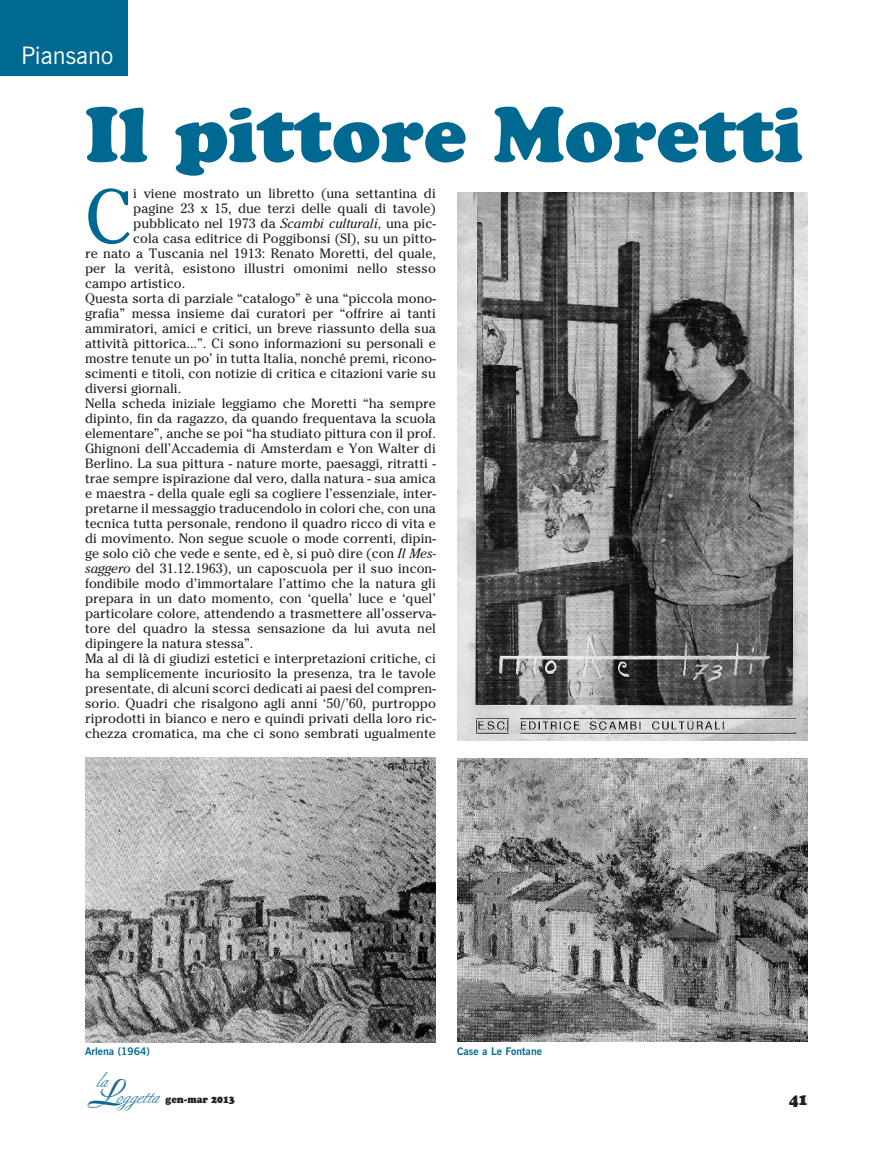
<style>
.page{position:relative;width:893px;height:1149px;background:#fff}
.page>*{position:absolute;margin:0;border:0;box-sizing:border-box;transform-origin:0 0}
.t1{font:900 76.95px "Cooper";color:#006991}
.t2{font:75.45px "Cheltenham";color:#006991}
.t3{font:24px "News Gothic BT";color:#fff}
.t4{font:19.2px "Berthold Script";color:#006991}
.t5{font:900 15px "Cooper BT";color:#231f20}
.t6{font:13.5px "Cheltenham";color:#231f20}
.t7{font:700 10.5px "News Gothic BT";color:#006991}
.t8{font:900 9.9px "Cooper BT";color:#231f20;scale:.95 1}
.s1{font-style:italic}
.s2{font-family:"Boulevard";font-size:35.85px;color:#a8a9ad}
</style>
<div class="page">
<div style="left:0;top:0;width:128px;height:75px;background:#006991"></div>
<img style="left:85px;top:757px;width:351px;height:285px">
<img style="left:457px;top:758px;width:351px;height:283px">
<img style="left:457px;top:192px;width:351px;height:548px">
<h3 class="t3" style="left:21px;top:47px;width:93px">Piansano</h3>
<h1 class="t1" style="left:85px;top:90px;width:719px">Il pittore Moretti</h1>
<h2 class="t2" style="left:85px;top:170px;width:50px">C</h2>
<p class="t6" style="left:133px;top:185px;width:304px">i viene mostrato un libretto (una settantina di</p>
<p class="t6" style="left:133px;top:200px;width:304px">pagine 23 x 15, due terzi delle quali di tavole)</p>
<p class="t6" style="left:133px;top:215px;width:304px">pubblicato nel 1973 da <span class="s1">Scambi culturali</span>, una pic-</p>
<p class="t6" style="left:133px;top:230px;width:304px">cola casa editrice di Poggibonsi (SI), su un pitto-</p>
<p class="t6" style="left:85px;top:245px;width:352px">re nato a Tuscania nel 1913: Renato Moretti, del quale,</p>
<p class="t6" style="left:85px;top:260px;width:352px">per la verità, esistono illustri omonimi nello stesso</p>
<p class="t6" style="left:85px;top:275px;width:102px">campo artistico.</p>
<p class="t6" style="left:85px;top:290px;width:352px">Questa sorta di parziale “catalogo” è una “piccola mono-</p>
<p class="t6" style="left:85px;top:305px;width:352px">grafia” messa insieme dai curatori per “offrire ai tanti</p>
<p class="t6" style="left:85px;top:320px;width:352px">ammiratori, amici e critici, un breve riassunto della sua</p>
<p class="t6" style="left:85px;top:335px;width:352px">attività pittorica...”. Ci sono informazioni su personali e</p>
<p class="t6" style="left:85px;top:350px;width:352px">mostre tenute un po’ in tutta Italia, nonché premi, ricono-</p>
<p class="t6" style="left:85px;top:365px;width:352px">scimenti e titoli, con notizie di critica e citazioni varie su</p>
<p class="t6" style="left:85px;top:380px;width:98px">diversi giornali.</p>
<p class="t6" style="left:85px;top:395px;width:352px">Nella scheda iniziale leggiamo che Moretti “ha sempre</p>
<p class="t6" style="left:85px;top:410px;width:352px">dipinto, fin da ragazzo, da quando frequentava la scuola</p>
<p class="t6" style="left:85px;top:425px;width:352px">elementare”, anche se poi “ha studiato pittura con il prof.</p>
<p class="t6" style="left:85px;top:440px;width:352px">Ghignoni dell’Accademia di Amsterdam e Yon Walter di</p>
<p class="t6" style="left:85px;top:455px;width:352px">Berlino. La sua pittura - nature morte, paesaggi, ritratti -</p>
<p class="t6" style="left:85px;top:470px;width:352px">trae sempre ispirazione dal vero, dalla natura - sua amica</p>
<p class="t6" style="left:85px;top:485px;width:352px">e maestra - della quale egli sa cogliere l’essenziale, inter-</p>
<p class="t6" style="left:85px;top:500px;width:352px">pretarne il messaggio traducendolo in colori che, con una</p>
<p class="t6" style="left:85px;top:515px;width:352px">tecnica tutta personale, rendono il quadro ricco di vita e</p>
<p class="t6" style="left:85px;top:530px;width:352px">di movimento. Non segue scuole o mode correnti, dipin-</p>
<p class="t6" style="left:85px;top:545px;width:353px">ge solo ciò che vede e sente, ed è, si può dire (con <span class="s1">Il Mes-</span></p>
<p class="t6" style="left:85px;top:560px;width:352px"><span class="s1">saggero</span> del 31.12.1963), un caposcuola per il suo incon-</p>
<p class="t6" style="left:85px;top:575px;width:352px">fondibile modo d’immortalare l’attimo che la natura gli</p>
<p class="t6" style="left:85px;top:590px;width:352px">prepara in un dato momento, con ‘quella’ luce e ‘quel’</p>
<p class="t6" style="left:85px;top:605px;width:352px">particolare colore, attendendo a trasmettere all’osserva-</p>
<p class="t6" style="left:85px;top:620px;width:352px">tore del quadro la stessa sensazione da lui avuta nel</p>
<p class="t6" style="left:85px;top:635px;width:170px">dipingere la natura stessa”.</p>
<p class="t6" style="left:85px;top:650px;width:352px">Ma al di là di giudizi estetici e interpretazioni critiche, ci</p>
<p class="t6" style="left:85px;top:665px;width:352px">ha semplicemente incuriosito la presenza, tra le tavole</p>
<p class="t6" style="left:85px;top:680px;width:352px">presentate, di alcuni scorci dedicati ai paesi del compren-</p>
<p class="t6" style="left:85px;top:695px;width:352px">sorio. Quadri che risalgono agli anni ‘50/’60, purtroppo</p>
<p class="t6" style="left:85px;top:710px;width:352px">riprodotti in bianco e nero e quindi privati della loro ric-</p>
<p class="t6" style="left:85px;top:725px;width:352px">chezza cromatica, ma che ci sono sembrati ugualmente</p>
<p class="t7" style="left:85px;top:1046px;width:66px">Arlena (1964)</p>
<p class="t7" style="left:457px;top:1046px;width:86px">Case a Le Fontane</p>
<h3 class="t4" style="left:96px;top:1071px;width:13px">la</h3>
<h3 class="t4" style="left:86px;top:1087px;width:73px"><span class="s2">L</span>oggetta</h3>
<p class="t8" style="left:166px;top:1095px;width:74px">gen-mar 2013</p>
<p class="t5" style="left:789px;top:1093px;width:20px">41</p>
</div>
